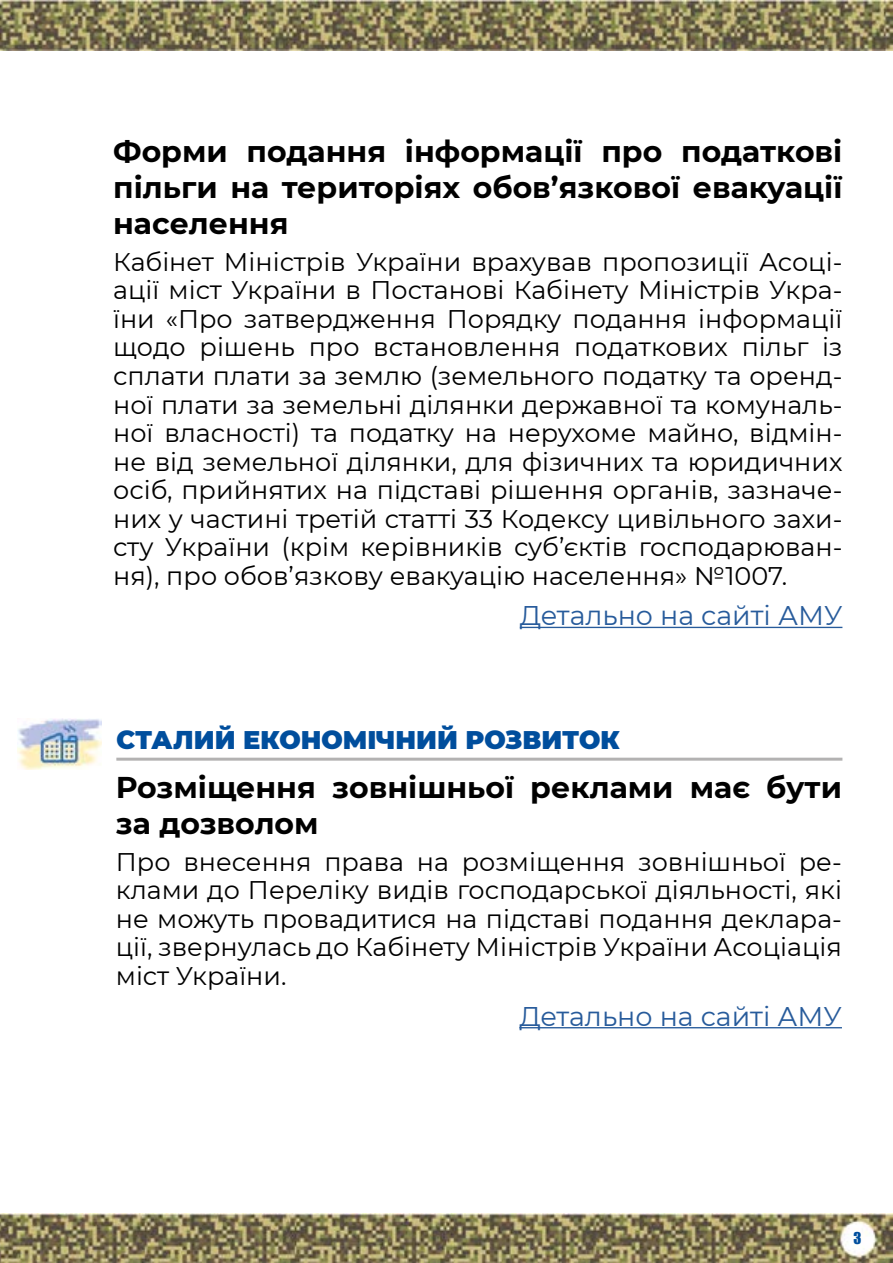
<style>
.page{position:relative;width:893px;height:1263px;background:#fff}
.page>*{position:absolute;margin:0;border:0;box-sizing:border-box;transform-origin:0 0}
.t1{font:700 30px/36px "Montserrat";color:#000}
.t2{font:27px "Montserrat";color:#275b9b}
.t3{font:25.5px/28.5px "Montserrat";color:#000;text-align:justify}
.t4{font:900 25.5px "Montserrat";color:#004e9d}
.t5{font:15px "Impact";color:#004e9d}
</style>
<div class="page">
<img style="left:0;top:0;width:893px;height:50px">
<img style="left:0;top:1213px;width:893px;height:50px">
<img style="left:17px;top:719px;width:85px;height:51px">
<hr style="left:116px;top:758px;width:726px;height:3px;background:#b3b2b2">
<hr style="left:519px;top:1027px;width:323px;height:1px;background:#275b9b">
<hr style="left:520px;top:627px;width:322px;height:1px;background:#275b9b">
<p class="t1" style="left:113px;top:132px;width:731px;text-align:justify">Форми подання інформації про податкові пільги на територіях обов’язкової евакуації населення</p>
<p class="t3" style="left:113px;top:247px;width:731px">Кабінет Міністрів України врахував пропозиції Асоці&shy;ації міст України в Постанові Кабінету Міністрів Укра&shy;їни «Про затвердження Порядку подання інформації щодо рішень про встановлення податкових пільг із сплати плати за землю (земельного податку та оренд&shy;ної плати за земельні ділянки державної та комуналь&shy;ної власності) та податку на нерухоме майно, відмін&shy;не від земельної ділянки, для фізичних та юридичних осіб, прийнятих на підставі рішення органів, зазначе&shy;них у частині третій статті 33 Кодексу цивільного захи&shy;сту України (крім керівників суб’єктів господарюван&shy;ня), про обов’язкову евакуацію населення» №1007.</p>
<p class="t2" style="left:520px;top:597px;width:324px">Детально на сайті АМУ</p>
<p class="t4" style="left:116px;top:721px;width:505px">СТАЛИЙ ЕКОНОМІЧНИЙ РОЗВИТОК</p>
<p class="t1" style="left:116px;top:768px;width:728px">Розміщення зовнішньої реклами має бути за дозволом</p>
<p class="t3" style="left:116px;top:846px;width:728px">Про внесення права на розміщення зовнішньої ре&shy;клами до Переліку видів господарської діяльності, які не можуть провадитися на підставі подання деклара&shy;ції, звернулась до Кабінету Міністрів України Асоціація міст України.</p>
<p class="t2" style="left:519px;top:997px;width:324px">Детально на сайті АМУ</p>
<p class="t5" style="left:853px;top:1226px;width:9px">3</p>
</div>
